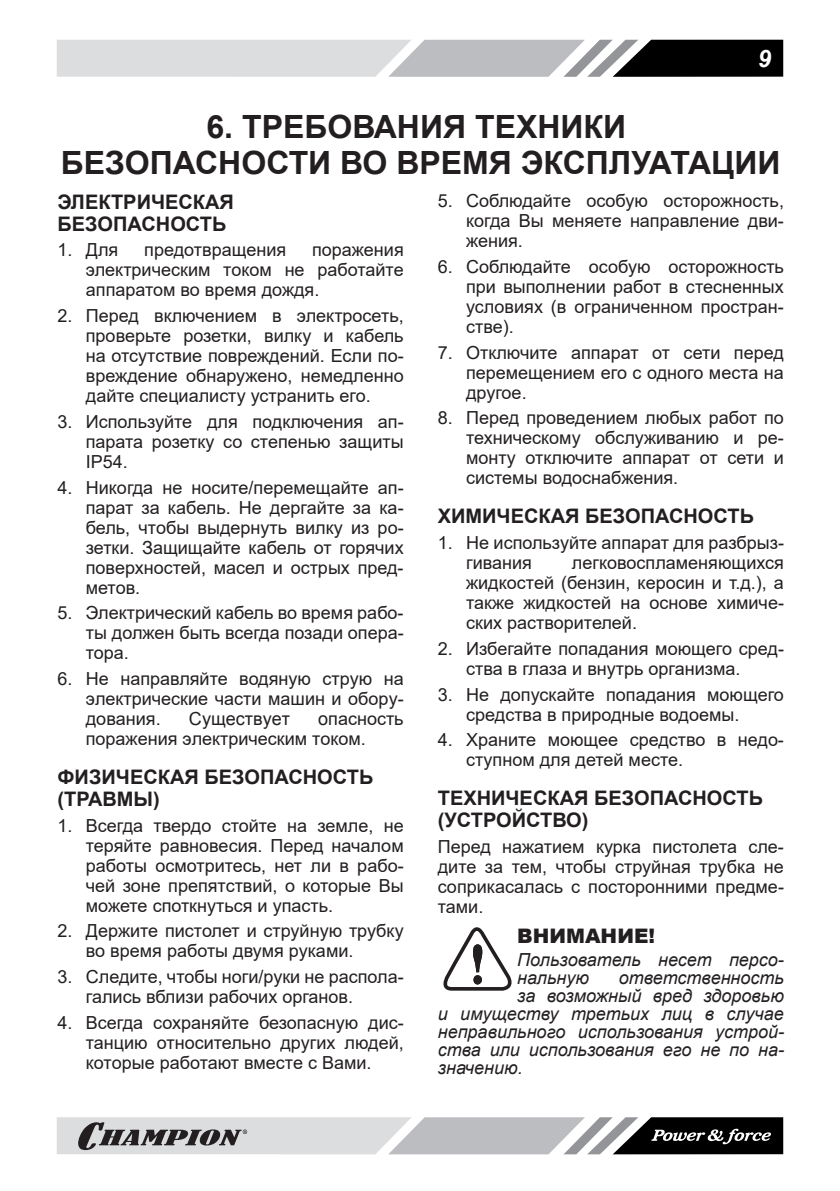
<style>
.page{position:relative;width:840px;height:1191px;background:#fff}
.page>*{position:absolute;margin:0;border:0;box-sizing:border-box;transform-origin:0 0}
.t1{font:700 32px/36px "Arial";color:#231f20;text-align:center}
.t2{font:italic 700 24px "Arial";color:#fff}
.t3{font:700 20px/22px "Arial";color:#231f20}
.t4{font:900 20px "Arial";color:#231f20}
.t5{font:18px/20px "Arial";color:#231f20;text-align:justify}
.t6{font:italic 18px/18px "Arial";color:#231f20}
</style>
<div class="page">
<svg style="left:57px;top:40px;width:725px;height:37px;background:#a7a8aa"></svg>
<svg style="left:57px;top:1117px;width:725px;height:37px;background:#a1a2a3"></svg>
<svg style="left:443px;top:927px;width:69px;height:63px"></svg>
<p class="t2" style="left:759px;top:42px;width:15px">9</p>
<p class="t1" style="left:61px;top:109px;width:721px">6. ТРЕБОВАНИЯ ТЕХНИКИ<br>БЕЗОПАСНОСТИ ВО ВРЕМЯ ЭКСПЛУАТАЦИИ</p>
<p class="t3" style="left:57px;top:191px;width:178px">ЭЛЕКТРИЧЕСКАЯ<br>БЕЗОПАСНОСТЬ</p>
<p class="t5" style="left:57px;top:240px;width:62px">1. Для</p>
<p class="t5" style="left:144px;top:240px;width:143px">предотвращения</p>
<p class="t5" style="left:466px;top:191px;width:319px;text-indent:-28px">5. Соблюдайте особую осторожность, когда Вы меняете направление дви&shy;жения.</p>
<p class="t5" style="left:466px;top:256px;width:319px;text-indent:-28px">6. Соблюдайте особую осторожность при выполнении работ в стесненных условиях (в ограниченном простран&shy;стве).</p>
<p class="t5" style="left:466px;top:342px;width:319px;text-indent:-28px">7. Отключите аппарат от сети перед перемещением его с одного места на другое.</p>
<p class="t5" style="left:466px;top:408px;width:319px;text-indent:-28px">8. Перед проведением любых работ по техническому обслуживанию и ре&shy;монту отключите аппарат от сети и системы водоснабжения.</p>
<p class="t3" style="left:437px;top:505px;width:317px">ХИМИЧЕСКАЯ БЕЗОПАСНОСТЬ</p>
<p class="t5" style="left:466px;top:533px;width:319px;text-indent:-28px">1. Не используйте аппарат для разбрыз&shy;гивания</p>
<p class="t5" style="left:86px;top:240px;width:319px;text-indent:226px">поражения электрическим током не работайте аппаратом во время дождя.</p>
<p class="t5" style="left:86px;top:306px;width:319px;text-indent:-28px">2. Перед включением в электросеть, проверьте розетки, вилку и кабель на отсутствие повреждений. Если по&shy;вреждение обнаружено, немедленно дайте специалисту устранить его.</p>
<p class="t5" style="left:86px;top:411px;width:319px;text-indent:-28px">3. Используйте для подключения ап&shy;парата розетку со степенью защиты IP54.</p>
<p class="t5" style="left:86px;top:477px;width:319px;text-indent:-28px">4. Никогда не носите/перемещайте ап&shy;парат за кабель. Не дергайте за ка&shy;бель, чтобы выдернуть вилку из ро&shy;зетки. Защищайте кабель от горячих поверхностей, масел и острых пред&shy;метов.</p>
<p class="t5" style="left:86px;top:603px;width:319px;text-indent:-28px">5. Электрический кабель во время рабо&shy;ты должен быть всегда позади опера&shy;тора.</p>
<p class="t5" style="left:86px;top:668px;width:319px;text-indent:-28px">6. Не направляйте водяную струю на электрические части машин и обору&shy;дования.</p>
<p class="t5" style="left:466px;top:553px;width:319px;text-indent:106px">легковоспламеняющихся жидкостей (бензин, керосин и т.д.), а также жидкостей на основе химиче&shy;ских растворителей.</p>
<p class="t5" style="left:466px;top:638px;width:319px;text-indent:-28px">2. Избегайте попадания моющего сред&shy;ства в глаза и внутрь организма.</p>
<p class="t5" style="left:466px;top:684px;width:319px;text-indent:-28px">3. Не допускайте попадания моющего средства в природные водоемы.</p>
<p class="t5" style="left:466px;top:730px;width:319px;text-indent:-28px">4. Храните моющее средство в недо&shy;ступном для детей месте.</p>
<p class="t3" style="left:437px;top:787px;width:326px">ТЕХНИЧЕСКАЯ БЕЗОПАСНОСТЬ (УСТРОЙСТВО)</p>
<p class="t5" style="left:437px;top:836px;width:347px">Перед нажатием курка пистолета сле&shy;дите за тем, чтобы струйная трубка не соприкасалась с посторонними предме&shy;тами.</p>
<p class="t4" style="left:517px;top:921px;width:139px">ВНИМАНИЕ!</p>
<p class="t6" style="left:517px;top:951px;width:268px">Пользователь несет персо&shy;нальную</p>
<p class="t5" style="left:189px;top:709px;width:102px">Существует</p>
<p class="t5" style="left:86px;top:709px;width:319px;text-indent:232px">опасность поражения электрическим током.</p>
<p class="t3" style="left:57px;top:766px;width:317px">ФИЗИЧЕСКАЯ БЕЗОПАСНОСТЬ (ТРАВМЫ)</p>
<p class="t5" style="left:86px;top:815px;width:319px;text-indent:-28px">1. Всегда твердо стойте на земле, не теряйте равновесия. Перед началом работы осмотритесь, нет ли в рабо&shy;чей зоне препятствий, о которые Вы можете споткнуться и упасть.</p>
<p class="t5" style="left:86px;top:921px;width:319px;text-indent:-28px">2. Держите пистолет и струйную трубку во время работы двумя руками.</p>
<p class="t5" style="left:86px;top:966px;width:319px;text-indent:-28px">3. Следите, чтобы ноги/руки не распола&shy;гались вблизи рабочих органов.</p>
<p class="t5" style="left:86px;top:1012px;width:319px;text-indent:-28px">4. Всегда сохраняйте безопасную дис&shy;танцию относительно других людей, которые работают вместе с Вами.</p>
<p class="t6" style="left:618px;top:969px;width:166px">ответственность</p>
<p class="t6" style="left:517px;top:987px;width:268px">за возможный вред здоровью</p>
<p class="t6" style="left:437px;top:1005px;width:347px">и имуществу третьих лиц в случае</p>
<p class="t6" style="left:437px;top:1023px;width:347px">неправильного использования устрой-</p>
<p class="t6" style="left:437px;top:1041px;width:347px">ства или использования его не по на-</p>
<p class="t6" style="left:437px;top:1059px;width:86px">значению.</p>
</div>
